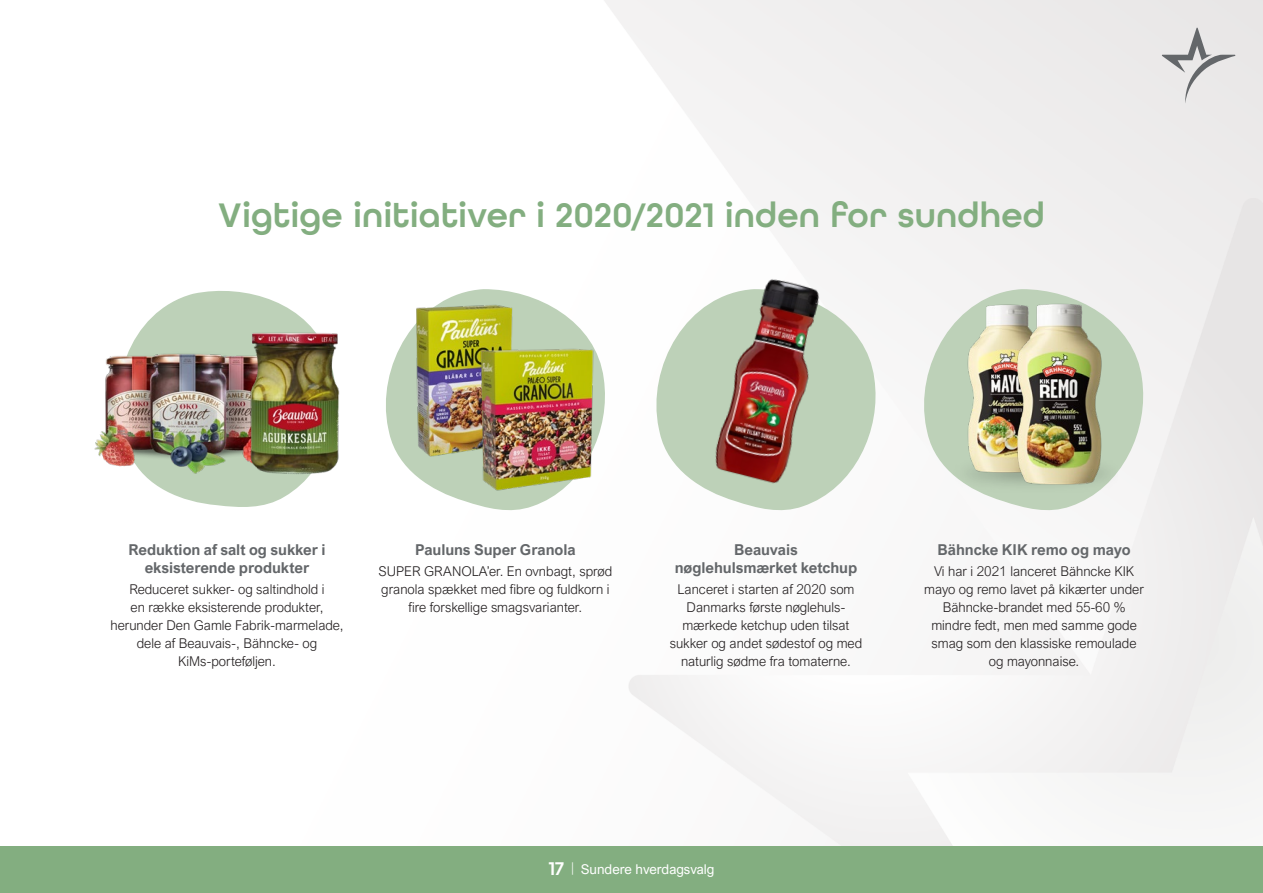
<style>
.page{position:relative;width:1263px;height:893px;background:#fff}
.page>*{position:absolute;margin:0;border:0;box-sizing:border-box;transform-origin:0 0}
.Orkla_Sidetitel{font:600 36px "All Round Gothic";letter-spacing:.005em;color:#83ae80}
.Orkla_Mellemrubrik{font:700 15px/18px "Arial Nova";letter-spacing:-.005em;color:#64676a;text-align:center}
.Orkla_Brødtekst_9_12{font:300 13.5px/18px "Arial Nova";color:#231f20;text-align:center}
.Orkla_Mellemrubrik-2{font:300 13.5px/18px "Arial Nova";color:#231f20;text-align:center}
.OrklaPaginering_teks{font:13.5px "Arial Nova";color:#fff}
.s1{font-family:"All Round Gothic";font-weight:600;font-size:19.5px}
.s2{font-weight:300}
</style>
<div class="page">
<svg style="left:1161px;top:27px;width:74px;height:76px"></svg>
<svg style="left:139px;top:290px;width:175px;height:207px;fill:#bdd1b8"></svg>
<svg style="left:385px;top:289px;width:220px;height:222px"></svg>
<svg style="left:656px;top:289px;width:226px;height:225px;fill:#bdd1b8"></svg>
<svg style="left:913px;top:289px;width:236px;height:225px;fill:#f1f0f0"></svg>
<img style="left:94px;top:333px;width:190px;height:174px">
<img style="left:247px;top:330px;width:93px;height:145px">
<img style="left:411px;top:302px;width:104px;height:157px">
<img style="left:480px;top:348px;width:114px;height:143px">
<img style="left:705px;top:270px;width:130px;height:221px">
<img style="left:954px;top:446px;width:163px;height:48px">
<img style="left:968px;top:304px;width:49px;height:170px">
<img style="left:1017px;top:302px;width:86px;height:185px">
<div style="left:0;top:846px;width:1263px;height:47px;background:#83ae80"></div>
<p class="Orkla_Sidetitel" style="left:218px;top:194px;width:828px">Vigtige initiativer i 2020/2021 inden for sundhed</p>
<p class="Orkla_Mellemrubrik" style="left:128px;top:541px;width:199px">Reduktion af salt og sukker i eksisterende produkter</p>
<p class="Orkla_Brødtekst_9_12" style="left:110px;top:580px;width:235px">Reduceret sukker- og saltindhold i<br>en række eksisterende produkter, herunder Den Gamle Fabrik-marmelade, dele af Beauvais-, Bähncke- og<br>KiMs-porteføljen.</p>
<p class="Orkla_Mellemrubrik" style="left:415px;top:541px;width:162px">Pauluns Super Granola</p>
<p class="Orkla_Brødtekst_9_12" style="left:378px;top:562px;width:235px">SUPER GRANOLA’er. En ovnbagt, sprød granola spækket med fibre og fuldkorn i fire forskellige smagsvarianter.</p>
<p class="Orkla_Mellemrubrik" style="left:675px;top:541px;width:184px">Beauvais nøglehulsmærket ketchup</p>
<p class="Orkla_Mellemrubrik-2" style="left:670px;top:580px;width:194px">Lanceret i starten af 2020 som<br>Danmarks første nøglehuls&shy;mærkede ketchup uden tilsat sukker og andet sødestof og med naturlig sødme fra tomaterne.</p>
<p class="Orkla_Mellemrubrik" style="left:938px;top:541px;width:194px">Bähncke KIK remo og mayo</p>
<p class="Orkla_Brødtekst_9_12" style="left:924px;top:562px;width:221px">Vi har i 2021 lanceret Bähncke KIK mayo og remo lavet på kikærter under<br>Bähncke-brandet med 55-60 % mindre fedt, men med samme gode smag som den klassiske remoulade og mayonnaise.</p>
<p class="OrklaPaginering_teks" style="left:548px;top:861px;width:168px"><span class="s1">17</span> <span class="s2">|</span> Sundere hverdagsvalg</p>
</div>
